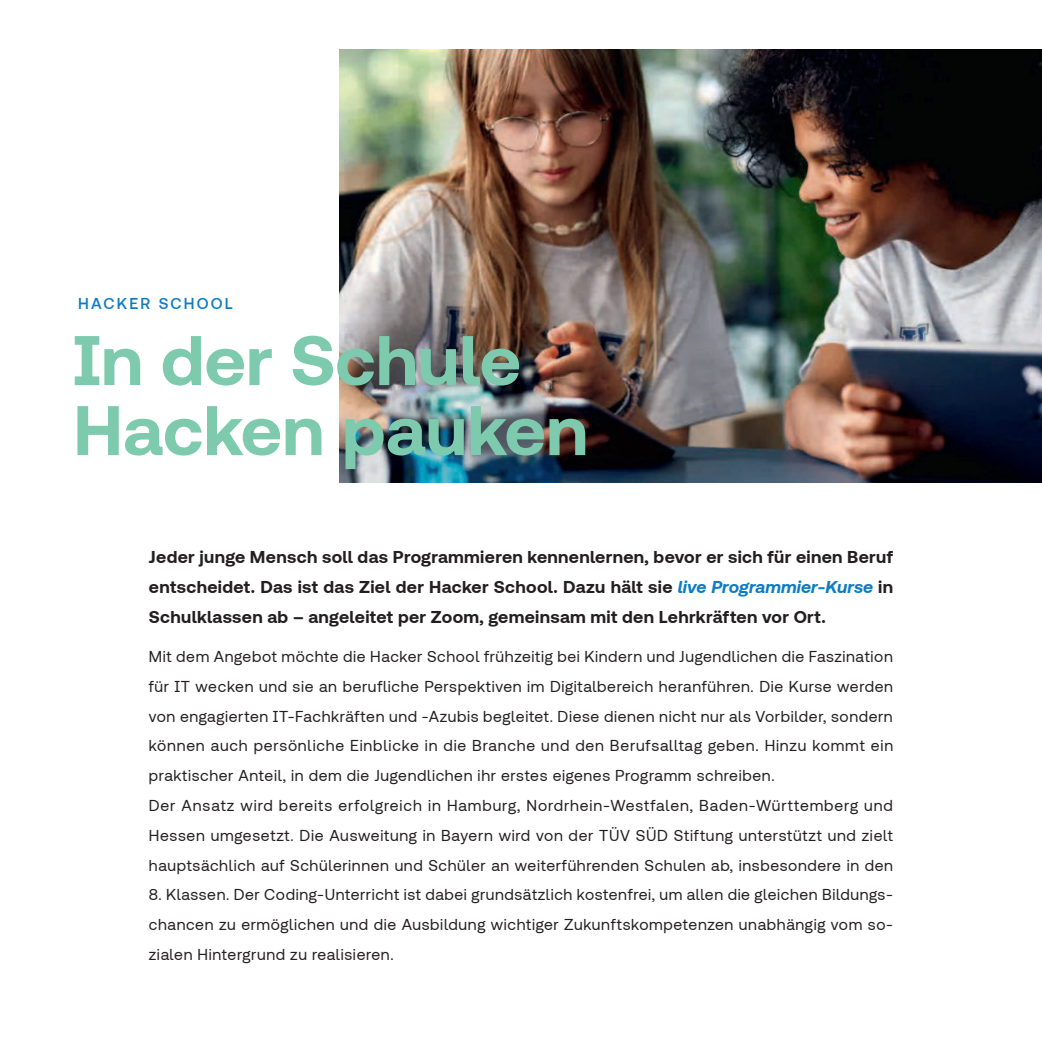
<style>
.page{position:relative;width:1042px;height:1042px;background:#fff}
.page>*{position:absolute;margin:0;border:0;box-sizing:border-box;transform-origin:0 0}
.t1{font:700 70px/70px "TUVSUD Pro";color:#7dcaae}
.t2{font:700 17.5px/29.8px "TUVSUD Pro";letter-spacing:.02em;color:#231f20;text-align:justify}
.t3{font:15.75px/29.8px "TUVSUD Pro";letter-spacing:.04em;color:#231f20}
.t4{font:500 15.75px "TUVSUD Pro";letter-spacing:.14em;color:#0d7dc2}
.s1{font-style:italic;color:#0d7dc2}
</style>
<div class="page">
<img style="left:339px;top:50px;width:703px;height:433px">
<p class="t4" style="left:78px;top:295px;width:156px">HACKER SCHOOL</p>
<h1 class="t1" style="left:73px;top:332px;width:516px">In der Schule<br>Hacken pauken</h1>
<p class="t2" style="left:149px;top:543px;width:746px">Jeder junge Mensch soll das Programmieren kennenlernen, bevor er sich für einen Beruf entscheidet. Das ist das Ziel der Hacker School. Dazu hält sie <span class="s1">live Programmier-Kurse</span> in Schulklassen ab – angeleitet per Zoom, gemeinsam mit den Lehrkräften vor Ort.</p>
<p class="t3" style="left:149px;top:643px;width:746px">Mit dem Angebot möchte die Hacker School frühzeitig bei Kindern und Jugendlichen die Faszination für IT wecken und sie an berufliche Perspektiven im Digitalbereich heranführen. Die Kurse werden von engagierten IT-Fachkräften und -Azubis begleitet. Diese dienen nicht nur als Vorbilder, sondern können auch persönliche Einblicke in die Branche und den Berufsalltag geben. Hinzu kommt ein praktischer Anteil, in dem die Jugendlichen ihr erstes eigenes Programm schreiben.<br>Der Ansatz wird bereits erfolgreich in Hamburg, Nordrhein-Westfalen, Baden-Württemberg und Hessen umgesetzt. Die Ausweitung in Bayern wird von der TÜV SÜD Stiftung unterstützt und zielt hauptsächlich auf Schülerinnen und Schüler an weiterführenden Schulen ab, insbesondere in den</p>
<p class="t3" style="left:149px;top:881px;width:746px;text-align:justify">8. Klassen. Der Coding-Unterricht ist dabei grundsätzlich kostenfrei, um allen die gleichen Bildungs&shy;chancen zu ermöglichen und die Ausbildung wichtiger Zukunftskompetenzen unabhängig vom so&shy;zialen Hintergrund zu realisieren.</p>
</div>
